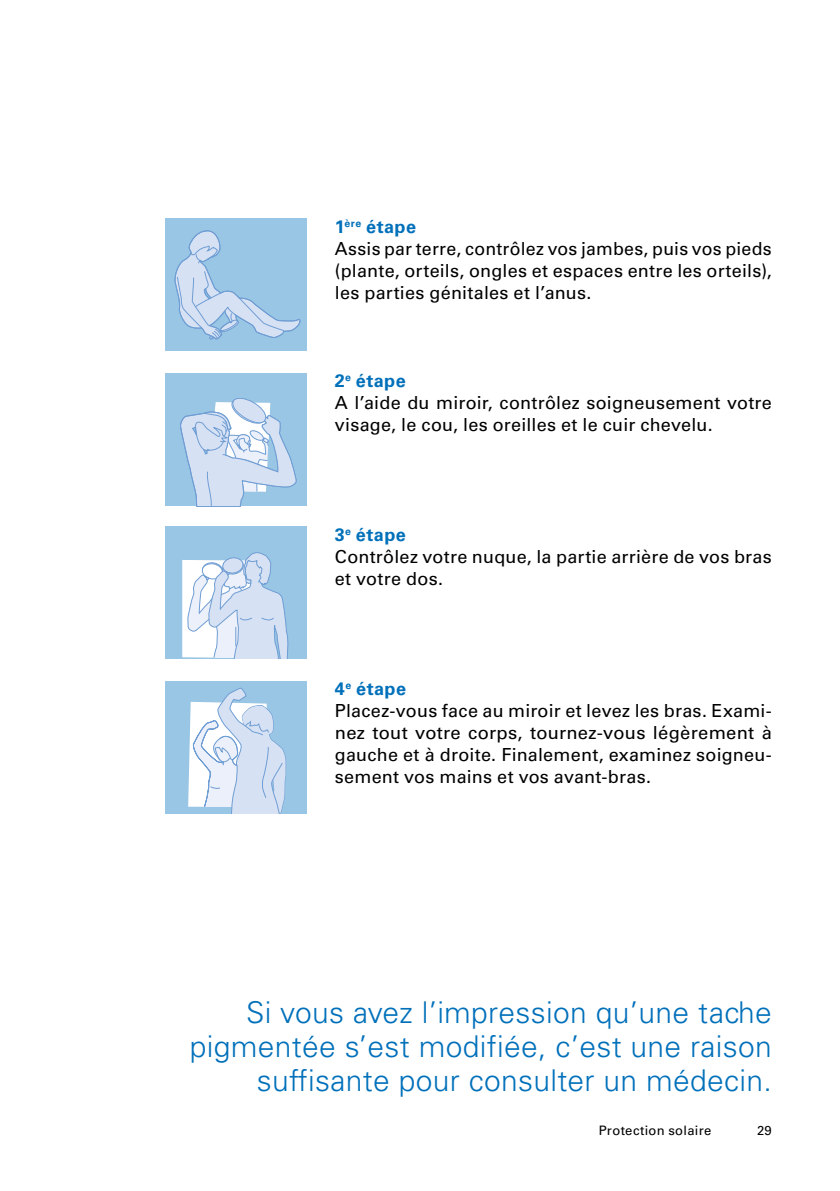
<style>
.page{position:relative;width:840px;height:1191px;background:#fff}
.page>*{position:absolute;margin:0;border:0;box-sizing:border-box;transform-origin:0 0}
.t1{font:300 30px/34px "Univers LT Std";letter-spacing:.01em;color:#0070ba;text-align:right}
.t2{font:18px/22px "Univers LT Std";letter-spacing:.01em;color:#000}
.t3{font:13px "Univers LT Std";letter-spacing:.025em;color:#000}
.s1{font-weight:700;color:#0070ba}
</style>
<div class="page">
<div style="left:164px;top:218px;width:142px;height:132px;background:#99c6e4"></div>
<svg style="left:175px;top:230px;width:125px;height:109px"></svg>
<div style="left:164px;top:526px;width:142px;height:132px;background:#99c6e4"></div>
<svg style="left:182px;top:552px;width:107px;height:106px"></svg>
<div style="left:164px;top:681px;width:142px;height:132px;background:#99c6e4"></div>
<svg style="left:188px;top:687px;width:98px;height:126px"></svg>
<div style="left:164px;top:374px;width:142px;height:132px;background:#99c6e4"></div>
<svg style="left:180px;top:398px;width:116px;height:108px"></svg>
<p class="t2" style="left:334px;top:215px;width:438px"><span class="s1">1</span><sup>ère</sup> <span class="s1">étape<br></span>Assis par terre, contrôlez vos jambes, puis vos pieds (plante, orteils, ongles et espaces entre les orteils), les parties génitales et l’anus.</p>
<p class="t2" style="left:334px;top:369px;width:438px"><span class="s1">2</span><sup>e</sup> <span class="s1">étape<br></span>A l’aide du miroir, contrôlez soigneusement votre visage, le cou, les oreilles et le cuir chevelu.</p>
<p class="t2" style="left:334px;top:523px;width:438px"><span class="s1">3</span><sup>e</sup> <span class="s1">étape<br></span>Contrôlez votre nuque, la partie arrière de vos bras et votre dos.</p>
<p class="t2" style="left:334px;top:677px;width:438px"><span class="s1">4</span><sup>e</sup> <span class="s1">étape<br></span>Placez-vous face au miroir et levez les bras. Exami&shy;nez tout votre corps, tournez-vous légèrement à gauche et à droite. Finalement, examinez soigneu&shy;sement vos mains et vos avant-bras.</p>
<h1 class="t1" style="left:190px;top:995px;width:583px">Si vous avez l’impression qu’une tache pigmentée s’est modifiée, c’est une raison suffisante pour consulter un médecin.</h1>
<p class="t3" style="left:598px;top:1123px;width:114px">Protection solaire</p>
<p class="t3" style="left:756px;top:1122px;width:16px">29</p>
</div>
